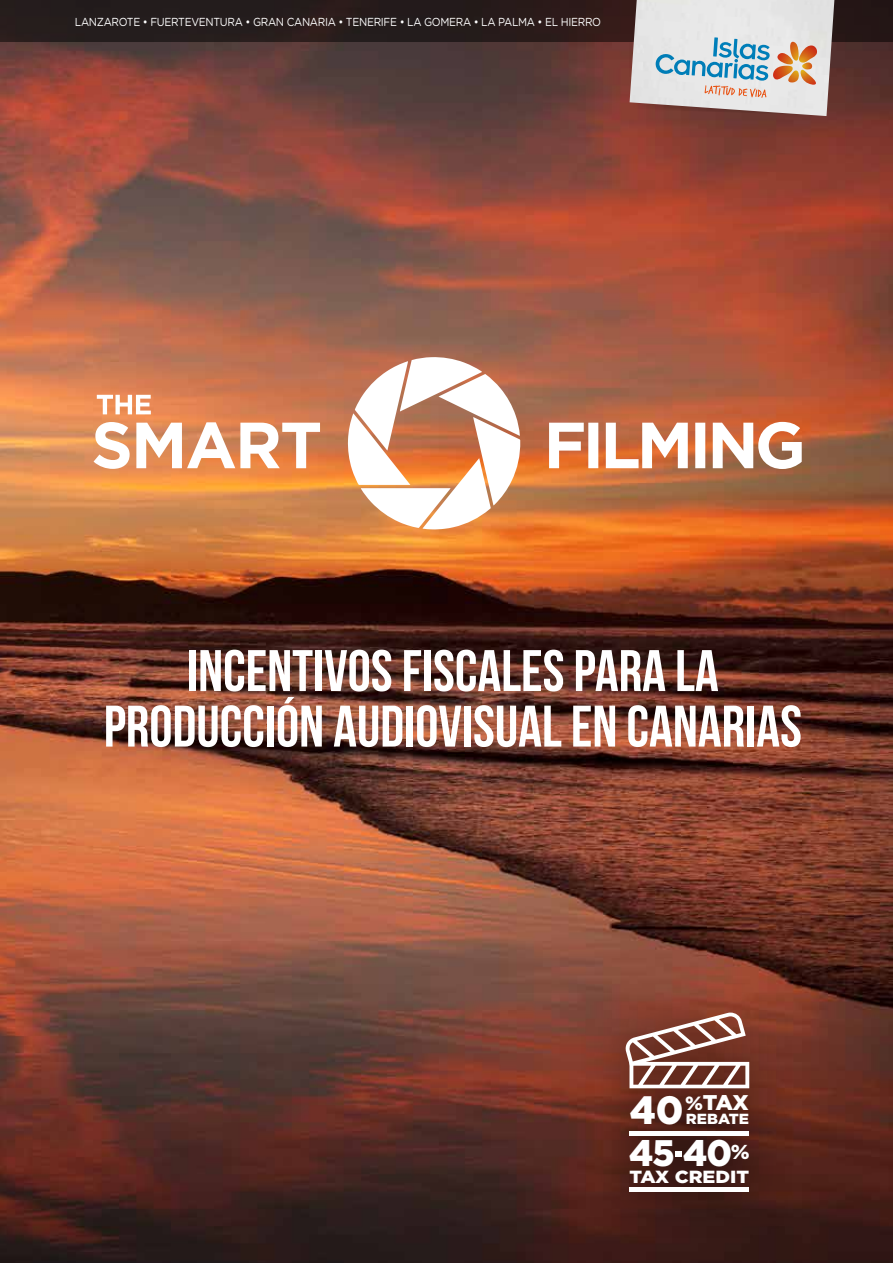
<style>
.page{position:relative;width:893px;height:1263px;background:#fff}
.page>*{position:absolute;margin:0;border:0;box-sizing:border-box;transform-origin:0 0}
.t1{font:58.5px/55.5px "Bebas Neue";color:#fff;text-align:center}
.t2{font:900 39.3px "Gotham";color:#fff;scale:.96 1}
.t3{font:900 36.9px "Gotham";color:#fff;scale:.95 1}
.t4{font:900 21.3px "Gotham";color:#fff;scale:1.04 1}
.t5{font:900 17.55px "Gotham";color:#fff;scale:1.1 1}
.t6{font:900 14.7px "Gotham";color:#fff;scale:1.04 1}
.t7{font:11.55px "Gotham Rounded";letter-spacing:-.03em;color:#fff;scale:.9 1}
.s1{font-size:19.2px}
</style>
<div class="page">
<img style="left:0;top:42px;width:893px;height:1221px">
<svg style="left:348px;top:357px;width:172px;height:172px"></svg>
<svg style="left:549px;top:422px;width:253px;height:47px"></svg>
<svg style="left:97px;top:395px;width:54px;height:19px"></svg>
<svg style="left:94px;top:422px;width:226px;height:47px"></svg>
<div style="left:0;top:0;width:893px;height:42px;background:#241615"></div>
<svg style="left:0;top:0;width:684px;height:179px"></svg>
<img style="left:630px;top:0;width:204px;height:116px">
<svg style="left:631px;top:32px;width:198px;height:84px;background:#c8c6c5"></svg>
<div style="left:581px;top:968px;width:214px;height:271px;background:#000;opacity:.75"></div>
<svg style="left:624px;top:1012px;width:125px;height:76px"></svg>
<svg style="left:675px;top:1151px;width:6px;height:6px"></svg>
<div style="left:629px;top:1131px;width:120px;height:5px;background:#fff"></div>
<div style="left:629px;top:1187px;width:120px;height:5px;background:#fff"></div>
<p class="t7" style="left:75px;top:14px;width:586px">LANZAROTE • FUERTEVENTURA • GRAN CANARIA • TENERIFE • LA GOMERA • LA PALMA • EL HIERRO</p>
<h1 class="t1" style="left:104px;top:642px;width:700px">INCENTIVOS FISCALES PARA LA<br>PRODUCCIÓN AUDIOVISUAL EN CANARIAS</h1>
<h3 class="t4" style="left:685px;top:1088px;width:63px"><span class="s1">%</span>TAX</h3>
<h3 class="t3" style="left:629px;top:1128px;width:128px">45 40<sup>%</sup></h3>
<h3 class="t5" style="left:629px;top:1165px;width:110px">TAX CREDIT</h3>
<h2 class="t2" style="left:630px;top:1083px;width:58px">40</h2>
<p class="t6" style="left:686px;top:1109px;width:62px">REBATE</p>
</div>
